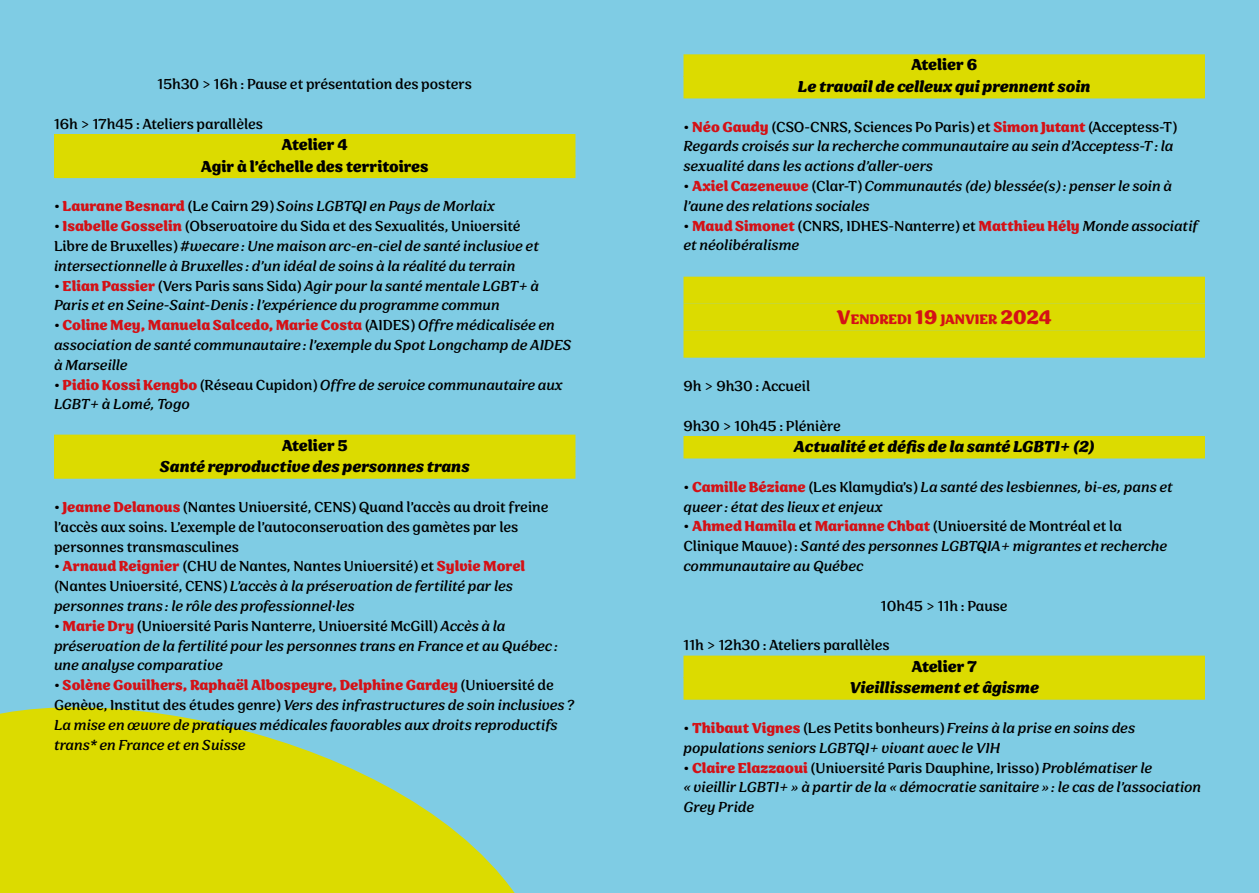
<style>
.page{position:relative;width:1259px;height:893px;background:#7fcce4}
.page>*{position:absolute;margin:0;border:0;box-sizing:border-box;transform-origin:0 0}
.t1{font:italic 700 18px "Sirenia";color:#000}
.t2{font:700 18px/21.6px "Sirenia";color:#000;text-align:center}
.t3{font:italic 16.5px/19.8px "Sirenia";color:#000}
.t4{font:16.5px/19.8px "Sirenia";color:#000}
.t5{font:700 15.75px "Sirenia";color:#d41116}
.s1{font-style:normal}
.s2{font-weight:700;font-style:normal;color:#d41116}
.s3{font-weight:700;color:#d41116}
.s4{font-size:22.5px}
</style>
<div class="page">
<svg style="left:0;top:707px;width:515px;height:186px;fill:#dcdb00"></svg>
<div style="left:54px;top:134px;width:521px;height:22px;background:#dcdb00"></div>
<div style="left:54px;top:156px;width:521px;height:22px;background:#dcdb00"></div>
<div style="left:54px;top:435px;width:521px;height:22px;background:#dcdb00"></div>
<div style="left:54px;top:456px;width:521px;height:23px;background:#dcdb00"></div>
<div style="left:683px;top:54px;width:522px;height:23px;background:#dcdb00"></div>
<div style="left:683px;top:76px;width:522px;height:22px;background:#dcdb00"></div>
<div style="left:683px;top:277px;width:522px;height:27px;background:#dcdb00"></div>
<div style="left:683px;top:304px;width:522px;height:27px;background:#dcdb00"></div>
<div style="left:683px;top:331px;width:522px;height:27px;background:#dcdb00"></div>
<div style="left:683px;top:436px;width:522px;height:22px;background:#dcdb00"></div>
<div style="left:683px;top:656px;width:522px;height:22px;background:#dcdb00"></div>
<div style="left:683px;top:677px;width:522px;height:23px;background:#dcdb00"></div>
<p class="t4" style="left:157px;top:75px;width:316px">15h30 &gt; 16h : Pause et présentation des posters</p>
<p class="t4" style="left:54px;top:114px;width:210px">16h &gt; 17h45 : Ateliers parallèles</p>
<p class="t2" style="left:201px;top:135px;width:229px">Atelier 4<br>Agir à l’échelle des territoires</p>
<p class="t3" style="left:54px;top:197px;width:442px"><span class="s1">•</span> <span class="s2">Laurane Besnard</span> <span class="s1">(Le Cairn 29)</span> Soins LGBTQI en Pays de Morlaix</p>
<p class="t3" style="left:54px;top:217px;width:486px"><span class="s1">•</span> <span class="s2">Isabelle Gosselin</span> <span class="s1">(Observatoire du Sida et des Sexualités, Université<br>Libre de Bruxelles)</span> #wecare : Une maison arc-en-ciel de santé inclusive et intersectionnelle à Bruxelles : d’un idéal de soins à la réalité du terrain</p>
<p class="t3" style="left:54px;top:276px;width:486px"><span class="s1">•</span> <span class="s2">Elian Passier</span> <span class="s1">(Vers Paris sans Sida)</span> Agir pour la santé mentale LGBT+ à<br>Paris et en Seine-Saint-Denis : l’expérience du programme commun</p>
<p class="t3" style="left:54px;top:316px;width:519px"><span class="s1">•</span> <span class="s2">Coline Mey, Manuela Salcedo, Marie Costa</span> <span class="s1">(AIDES)</span> Offre médicalisée en association de santé communautaire : l’exemple du Spot Longchamp de AIDES à Marseille</p>
<p class="t3" style="left:54px;top:375px;width:510px"><span class="s1">•</span> <span class="s2">Pidio Kossi Kengbo</span> <span class="s1">(Réseau Cupidon)</span> Offre de service communautaire aux<br>LGBT+ à Lomé, Togo</p>
<p class="t2" style="left:282px;top:435px;width:67px">Atelier 5</p>
<p class="t1" style="left:160px;top:456px;width:311px">Santé reproductive des personnes trans</p>
<p class="t4" style="left:54px;top:498px;width:496px">• <span class="s3">Jeanne Delanous</span> (Nantes Université, CENS) Quand l’accès au droit freine l’accès aux soins. L’exemple de l’autoconservation des gamètes par les personnes transmasculines</p>
<p class="t3" style="left:54px;top:557px;width:473px"><span class="s1">•</span> <span class="s2">Arnaud Reignier</span> <span class="s1">(CHU de Nantes, Nantes Université) et</span> <span class="s2">Sylvie Morel </span><span class="s1">(Nantes Université, CENS)</span> L’accès à la préservation de fertilité par les personnes trans : le rôle des professionnel·les</p>
<p class="t3" style="left:54px;top:617px;width:505px"><span class="s1">•</span> <span class="s2">Marie Dry</span> <span class="s1">(Université Paris Nanterre, Université McGill)</span> Accès à la préservation de la fertilité pour les personnes trans en France et au Québec : une analyse comparative</p>
<p class="t3" style="left:54px;top:676px;width:522px"><span class="s1">•</span> <span class="s2">Solène Gouilhers, Raphaël Albospeyre, Delphine Gardey</span> <span class="s1">(Université de Genève, Institut des études genre)</span> Vers des infrastructures de soin inclusives ?<br>La mise en œuvre de pratiques médicales favorables aux droits reproductifs trans* en France et en Suisse</p>
<p class="t2" style="left:911px;top:55px;width:68px">Atelier 6</p>
<p class="t1" style="left:798px;top:76px;width:294px">Le travail de celleux qui prennent soin</p>
<p class="t3" style="left:683px;top:118px;width:495px"><span class="s1">•</span> <span class="s2">Néo Gaudy</span> <span class="s1">(CSO-CNRS, Sciences Po Paris) et</span> <span class="s2">Simon Jutant</span> <span class="s1">(Acceptess-T)<br></span>Regards croisés sur la recherche communautaire au sein d’Acceptess-T : la sexualité dans les actions d’aller-vers</p>
<p class="t3" style="left:683px;top:177px;width:490px"><span class="s1">•</span> <span class="s2">Axiel Cazeneuve</span> <span class="s1">(Clar-T)</span> Communautés (de) blessée(s) : penser le soin à l’aune des relations sociales</p>
<p class="t3" style="left:683px;top:217px;width:516px"><span class="s1">•</span> <span class="s2">Maud Simonet</span> <span class="s1">(CNRS, IDHES-Nanterre) et</span> <span class="s2">Matthieu Hély</span> Monde associatif et néolibéralisme</p>
<p class="t5" style="left:836px;top:310px;width:217px"><span class="s4">V</span>ENDREDI <span class="s4">19</span> JANVIER <span class="s4">2024</span></p>
<p class="t4" style="left:683px;top:377px;width:128px">9h &gt; 9h30 : Accueil</p>
<p class="t4" style="left:683px;top:416px;width:159px">9h30 &gt; 10h45 : Plénière</p>
<p class="t1" style="left:794px;top:436px;width:302px">Actualité et défis de la santé LGBTI+ (2)</p>
<p class="t3" style="left:683px;top:478px;width:491px"><span class="s1">•</span> <span class="s2">Camille Béziane</span> <span class="s1">(Les Klamydia’s)</span> La santé des lesbiennes, bi-es, pans et queer : état des lieux et enjeux</p>
<p class="t3" style="left:683px;top:517px;width:485px"><span class="s1">•</span> <span class="s2">Ahmed Hamila</span> <span class="s1">et</span> <span class="s2">Marianne Chbat</span> <span class="s1">(Université de Montréal et la<br>Clinique Mauve) :</span> Santé des personnes LGBTQIA+ migrantes et recherche communautaire au Québec</p>
<p class="t4" style="left:881px;top:596px;width:128px">10h45 &gt; 11h : Pause</p>
<p class="t4" style="left:683px;top:636px;width:208px">11h &gt; 12h30 : Ateliers parallèles</p>
<p class="t2" style="left:911px;top:656px;width:67px">Atelier 7</p>
<p class="t1" style="left:849px;top:677px;width:191px">Vieillissement et âgisme</p>
<p class="t3" style="left:683px;top:719px;width:453px"><span class="s1">•</span> <span class="s2">Thibaut Vignes</span> <span class="s1">(Les Petits bonheurs)</span> Freins à la prise en soins des populations seniors LGBTQI+ vivant avec le VIH</p>
<p class="t3" style="left:683px;top:758px;width:519px"><span class="s1">•</span> <span class="s2">Claire Elazzaoui</span> <span class="s1">(Université Paris Dauphine, Irisso)</span> Problématiser le<br>« vieillir LGBTI+ » à partir de la « démocratie sanitaire » : le cas de l’association<br>Grey Pride</p>
</div>
